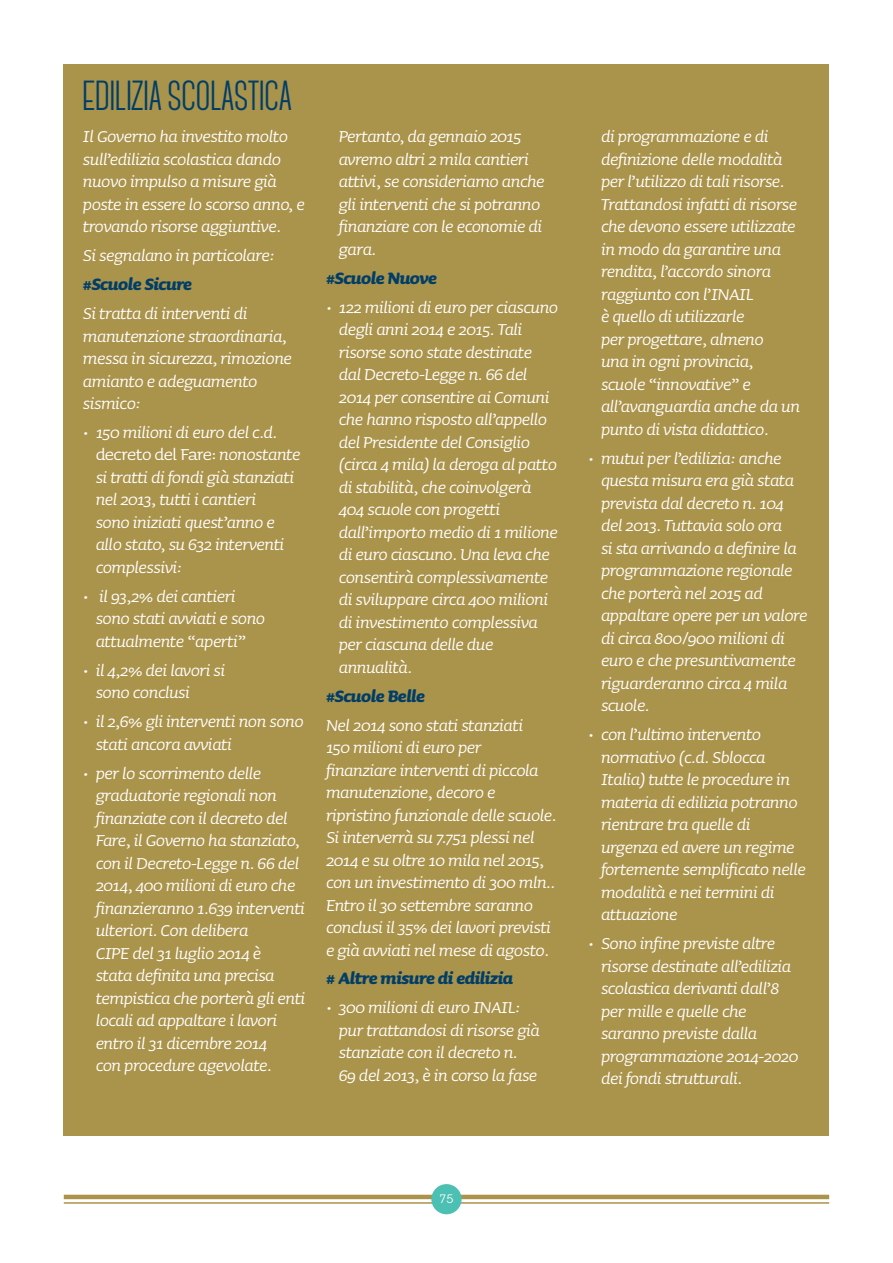
<style>
.page{position:relative;width:893px;height:1263px;background:#fff}
.page>*{position:absolute;margin:0;border:0;box-sizing:border-box;transform-origin:0 0}
.testo_box{font:700 42px "Canter";letter-spacing:-.025em;color:#003e68}
.testo_box-2{font:italic 21px/22.5px "Sauna";letter-spacing:-.025em;color:#fff}
.testo_box-3{font:italic 700 21px "Sauna";letter-spacing:-.025em;color:#003e68}
.t1{font:12px "Lubalin Graph";color:#fff}
.s1{font-style:normal}
</style>
<div class="page">
<hr style="left:64px;top:1195px;width:765px;height:4px;background:#aa934b">
<hr style="left:64px;top:1202px;width:765px;height:2px;background:#aa934b">
<div style="left:64px;top:64px;width:765px;height:1071px;background:#aa934b"></div>
<div style="left:431px;top:1184px;width:31px;height:30px;background:#4bc0b3;border-radius:50%"></div>
<p class="testo_box" style="left:82px;top:75px;width:212px">EDILIZIA SCOLASTICA</p>
<p class="testo_box-2" style="left:83px;top:125px;width:223px">Il Governo ha investito molto sull’edilizia scolastica dando nuovo impulso a misure già poste in essere lo scorso anno, e trovando risorse aggiuntive.</p>
<p class="testo_box-2" style="left:83px;top:244px;width:193px">Si segnalano in particolare:</p>
<p class="testo_box-3" style="left:83px;top:273px;width:111px">#Scuole Sicure</p>
<p class="testo_box-2" style="left:83px;top:302px;width:211px">Si tratta di interventi di manutenzione straordinaria, messa in sicurezza, rimozione amianto e adeguamento sismico:</p>
<p class="testo_box-2" style="left:96px;top:421px;width:206px;text-indent:-13px">• 150 milioni di euro del c.d. <span class="s1">decreto del Fare:</span> nonostante si tratti di fondi già stanziati nel 2013, tutti i cantieri<br>sono iniziati quest’anno e allo stato, su 632 interventi complessivi:</p>
<p class="testo_box-2" style="left:96px;top:584px;width:171px;text-indent:-13px">• il 93,2% dei cantieri sono stati avviati e sono attualmente “aperti”</p>
<p class="testo_box-2" style="left:96px;top:658px;width:131px;text-indent:-13px">• il 4,2% dei lavori si sono conclusi</p>
<p class="testo_box-2" style="left:96px;top:710px;width:210px;text-indent:-13px">• il 2,6% gli interventi non sono stati ancora avviati</p>
<p class="testo_box-2" style="left:96px;top:761px;width:211px;text-indent:-13px">• per lo scorrimento delle graduatorie regionali non finanziate con il decreto del<br>Fare, il Governo ha stanziato, con il Decreto-Legge n. 66 del<br>2014, 400 milioni di euro che finanzieranno 1.639 interventi ulteriori. Con delibera<br>CIPE del 31 luglio 2014 è<br>stata definita una precisa tempistica che porterà gli enti locali ad appaltare i lavori entro il 31 dicembre 2014<br>con procedure agevolate.</p>
<p class="testo_box-2" style="left:339px;top:125px;width:207px">Pertanto, da gennaio 2015 avremo altri 2 mila cantieri attivi, se consideriamo anche gli interventi che si potranno finanziare con le economie di gara.</p>
<p class="testo_box-3" style="left:326px;top:267px;width:113px">#Scuole Nuove</p>
<p class="testo_box-2" style="left:339px;top:295px;width:221px;text-indent:-13px">• 122 milioni di euro per ciascuno degli anni 2014 e 2015. Tali risorse sono state destinate dal Decreto-Legge n. 66 del<br>2014 per consentire ai Comuni che hanno risposto all’appello del Presidente del Consiglio (circa 4 mila) la deroga al patto di stabilità, che coinvolgerà<br>404 scuole con progetti dall’importo medio di 1 milione di euro ciascuno. Una leva che consentirà complessivamente di sviluppare circa 400 milioni di investimento complessiva per ciascuna delle due annualità.</p>
<p class="testo_box-3" style="left:326px;top:685px;width:101px">#Scuole Belle</p>
<p class="testo_box-2" style="left:326px;top:713px;width:232px">Nel 2014 sono stati stanziati<br>150 milioni di euro per finanziare interventi di piccola manutenzione, decoro e ripristino funzionale delle scuole.<br>Si interverrà su 7.751 plessi nel<br>2014 e su oltre 10 mila nel 2015, con un investimento di 300 mln..<br>Entro il 30 settembre saranno conclusi il 35% dei lavori previsti e già avviati nel mese di agosto.</p>
<p class="testo_box-3" style="left:326px;top:967px;width:189px"># Altre misure di edilizia</p>
<p class="testo_box-2" style="left:339px;top:996px;width:203px;text-indent:-13px">• 300 milioni di euro INAIL: pur trattandosi di risorse già stanziate con il decreto n.<br>69 del 2013, è in corso la fase</p>
<p class="testo_box-2" style="left:601px;top:125px;width:201px">di programmazione e di definizione delle modalità per l’utilizzo di tali risorse.<br>Trattandosi infatti di risorse che devono essere utilizzate in modo da garantire una rendita, l’accordo sinora raggiunto con l’INAIL<br>è quello di utilizzarle<br>per progettare, almeno<br>una in ogni provincia, scuole “innovative” e all’avanguardia anche da un punto di vista didattico.</p>
<p class="testo_box-2" style="left:601px;top:446px;width:208px;text-indent:-13px">• mutui per l’edilizia: anche questa misura era già stata prevista dal decreto n. 104 del 2013. Tuttavia solo ora<br>si sta arrivando a definire la programmazione regionale che porterà nel 2015 ad appaltare opere per un valore di circa 800/900 milioni di euro e che presuntivamente riguarderanno circa 4 mila scuole.</p>
<p class="testo_box-2" style="left:601px;top:723px;width:206px;text-indent:-13px">• con l’ultimo intervento normativo (c.d. Sblocca<br>Italia) tutte le procedure in materia di edilizia potranno rientrare tra quelle di urgenza ed avere un regime fortemente semplificato nelle modalità e nei termini di attuazione</p>
<p class="testo_box-2" style="left:601px;top:932px;width:199px;text-indent:-13px">• Sono infine previste altre risorse destinate all’edilizia scolastica derivanti dall’8 per mille e quelle che saranno previste dalla programmazione 2014-2020 dei fondi strutturali.</p>
<p class="t1" style="left:439px;top:1192px;width:15px">75</p>
</div>
